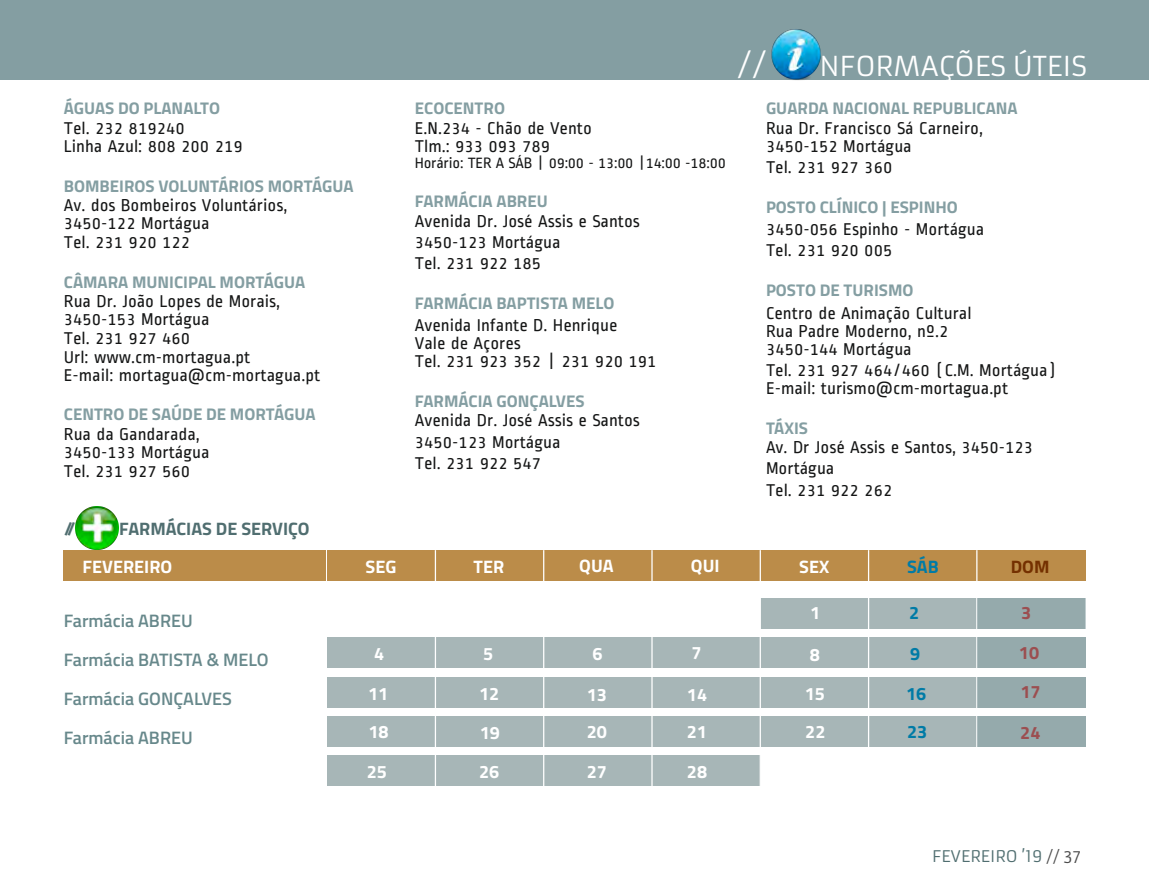
<style>
.page{position:relative;width:1149px;height:893px;background:#fff}
.page>*{position:absolute;margin:0;border:0;box-sizing:border-box;transform-origin:0 0}
.t1{font:36px "Crimson Text";color:#fff}
.t2{font:27px "Armata";color:#fff}
.t3{font:18px/18.2px "Ropa Sans";color:#151616}
.t4{font:600 18px/39.1px "Titillium";color:#67888b}
.t5{font:700 18px/38.9px "Titillium";color:#fff}
.t6{font:700 18px "Titillium";color:#506e70}
.t7{font:700 18px/38px "Titillium";color:#007ba6}
.t8{font:700 18px/38.7px "Titillium";color:#b40000}
.t9{font:700 18px "Titillium";color:#743000}
.t10{font:700 16.88px "Titillium";color:#849ea2}
.t11{font:15.75px "Ropa Sans";letter-spacing:-.015em;color:#151616}
.t12{font:15.75px "Armata";color:#506e70}
.s1{color:#4c4c4c}
</style>
<div class="page">
<div style="left:0;top:0;width:1148px;height:80px;background:#849ea2"></div>
<div style="left:64px;top:550px;width:262px;height:30px;background:#bb8c49"></div>
<div style="left:327px;top:550px;width:757px;height:30px;background:#bb8c49"></div>
<div style="left:760px;top:598px;width:324px;height:31px;background:#a7b6b7"></div>
<div style="left:327px;top:638px;width:757px;height:30px;background:#a7b6b7"></div>
<div style="left:327px;top:677px;width:757px;height:30px;background:#a7b6b7"></div>
<div style="left:327px;top:716px;width:757px;height:31px;background:#a7b6b7"></div>
<div style="left:327px;top:756px;width:433px;height:30px;background:#a7b6b7"></div>
<hr style="left:434px;top:550px;width:2px;height:236px;background:#fff">
<hr style="left:543px;top:550px;width:1px;height:236px;background:#fff">
<hr style="left:651px;top:550px;width:1px;height:236px;background:#fff">
<hr style="left:759px;top:550px;width:1px;height:236px;background:#fff">
<hr style="left:867px;top:550px;width:1px;height:236px;background:#fff">
<hr style="left:975px;top:550px;width:2px;height:236px;background:#fff">
<div style="left:976px;top:598px;width:108px;height:31px;background:#95aaac"></div>
<div style="left:976px;top:638px;width:108px;height:30px;background:#95aaac"></div>
<div style="left:976px;top:677px;width:108px;height:30px;background:#95aaac"></div>
<div style="left:976px;top:716px;width:108px;height:31px;background:#95aaac"></div>
<img style="left:75px;top:506px;width:43px;height:43px">
<img style="left:771px;top:29px;width:50px;height:51px">
<p class="t10" style="left:64px;top:102px;width:158px">ÁGUAS DO PLANALTO</p>
<p class="t3" style="left:64px;top:119px;width:180px">Tel. 232 819240<br>Linha Azul: 808 200 219</p>
<p class="t10" style="left:64px;top:179px;width:291px">BOMBEIROS VOLUNTÁRIOS MORTÁGUA</p>
<p class="t3" style="left:64px;top:196px;width:225px">Av. dos Bombeiros Voluntários,<br>3450-122 Mortágua<br>Tel. 231 920 122</p>
<p class="t10" style="left:64px;top:275px;width:243px">CÂMARA MUNICIPAL MORTÁGUA</p>
<p class="t3" style="left:64px;top:292px;width:258px">Rua Dr. João Lopes de Morais,<br>3450-153 Mortágua<br>Tel. 231 927 460<br>Url: www.cm-mortagua.pt<br>E-mail: mortagua@cm-mortagua.pt</p>
<p class="t10" style="left:64px;top:408px;width:253px">CENTRO DE SAÚDE DE MORTÁGUA</p>
<p class="t3" style="left:64px;top:425px;width:147px">Rua da Gandarada,<br>3450-133 Mortágua<br>Tel. 231 927 560</p>
<p class="t6" style="left:64px;top:521px;width:13px">//</p>
<p class="t6" style="left:119px;top:521px;width:192px">FARMÁCIAS DE SERVIÇO</p>
<p class="t5" style="left:83px;top:549px;width:91px">FEVEREIRO</p>
<p class="t4" style="left:64px;top:603px;width:206px">Farmácia ABREU<br>Farmácia BATISTA &amp; MELO<br>Farmácia GONÇALVES<br>Farmácia ABREU</p>
<p class="t10" style="left:415px;top:102px;width:92px">ECOCENTRO</p>
<p class="t3" style="left:415px;top:119px;width:178px">E.N.234 - Chão de Vento<br>Tlm.: 933 093 789</p>
<p class="t11" style="left:415px;top:155px;width:312px">Horário: TER A SÁB | 09:00 - 13:00 |14:00 -18:00</p>
<p class="t10" style="left:415px;top:195px;width:134px">FARMÁCIA ABREU</p>
<p class="t3" style="left:415px;top:210px;width:226px;line-height:21.2px">Avenida Dr. José Assis e Santos<br>3450-123 Mortágua<br>Tel. 231 922 185</p>
<p class="t10" style="left:415px;top:296px;width:201px">FARMÁCIA BAPTISTA MELO</p>
<p class="t3" style="left:415px;top:317px;width:243px">Avenida Infante D. Henrique<br>Vale de Açores<br>Tel. 231 923 352 | 231 920 191</p>
<p class="t10" style="left:415px;top:394px;width:171px">FARMÁCIA GONÇALVES</p>
<p class="t3" style="left:415px;top:410px;width:226px;line-height:21.2px">Avenida Dr. José Assis e Santos<br>3450-123 Mortágua<br>Tel. 231 922 547</p>
<h1 class="t1" style="left:737px;top:52px;width:31px">//</h1>
<h2 class="t2" style="left:819px;top:50px;width:269px">NFORMAÇÕES ÚTEIS</h2>
<p class="t10" style="left:765px;top:102px;width:253px">GUARDA NACIONAL REPUBLICANA</p>
<p class="t3" style="left:765px;top:119px;width:218px">Rua Dr. Francisco Sá Carneiro,<br>3450-152 Mortágua</p>
<p class="t3" style="left:765px;top:158px;width:128px">Tel. 231 927 360</p>
<p class="t10" style="left:765px;top:200px;width:193px">POSTO CLÍNICO | ESPINHO</p>
<p class="t3" style="left:765px;top:219px;width:220px;line-height:21.2px">3450-056 Espinho - Mortágua<br>Tel. 231 920 005</p>
<p class="t10" style="left:765px;top:283px;width:149px">POSTO DE TURISMO</p>
<p class="t3" style="left:765px;top:304px;width:207px">Centro de Animação Cultural<br>Rua Padre Moderno, nº.2<br>3450-144 Mortágua</p>
<p class="t3" style="left:765px;top:361px;width:292px">Tel. 231 927 464/460 (C.M. Mortágua)<br>E-mail: turismo@cm-mortagua.pt</p>
<p class="t10" style="left:765px;top:421px;width:44px">TÁXIS</p>
<p class="t3" style="left:765px;top:437px;width:269px;line-height:21.2px">Av. Dr José Assis e Santos, 3450-123<br>Mortágua<br>Tel. 231 922 262</p>
<p class="t5" style="left:365px;top:549px;width:32px">SEG</p>
<p class="t5" style="left:473px;top:549px;width:32px">TER</p>
<p class="t5" style="left:690px;top:548px;width:30px">QUI</p>
<p class="t5" style="left:799px;top:549px;width:32px">SEX</p>
<p class="t7" style="left:907px;top:550px;width:33px">SÁB</p>
<p class="t9" style="left:1010px;top:560px;width:40px">DOM</p>
<p class="t5" style="left:579px;top:548px;width:36px">QUA</p>
<p class="t5" style="left:374px;top:636px;width:12px">4</p>
<p class="t5" style="left:368px;top:677px;width:22px;line-height:37.6px">11<br>18</p>
<p class="t5" style="left:367px;top:754px;width:22px">25</p>
<p class="t5" style="left:483px;top:636px;width:12px">5</p>
<p class="t5" style="left:479px;top:677px;width:22px;line-height:38.2px">12<br>19</p>
<p class="t5" style="left:479px;top:754px;width:22px">26</p>
<p class="t5" style="left:691px;top:635px;width:12px">7</p>
<p class="t5" style="left:686px;top:678px;width:22px;line-height:36.9px">14<br>21</p>
<p class="t5" style="left:592px;top:636px;width:12px">6</p>
<p class="t5" style="left:586px;top:677px;width:22px;line-height:37.8px">13<br>20</p>
<p class="t5" style="left:586px;top:754px;width:22px">27</p>
<p class="t5" style="left:686px;top:754px;width:22px">28</p>
<p class="t5" style="left:810px;top:595px;width:12px">1</p>
<p class="t5" style="left:804px;top:637px;width:22px">8<br>15<br>22</p>
<p class="t7" style="left:908px;top:596px;width:12px">2</p>
<p class="t7" style="left:909px;top:637px;width:12px">9</p>
<p class="t7" style="left:905px;top:677px;width:23px">16<br>23</p>
<p class="t8" style="left:1020px;top:595px;width:12px">3</p>
<p class="t8" style="left:1018px;top:635px;width:23px">10<br>17</p>
<p class="t8" style="left:1019px;top:715px;width:22px">24</p>
<p class="t12" style="left:931px;top:846px;width:150px">FEVEREIRO ’19 <span class="s1">// 37</span></p>
</div>
